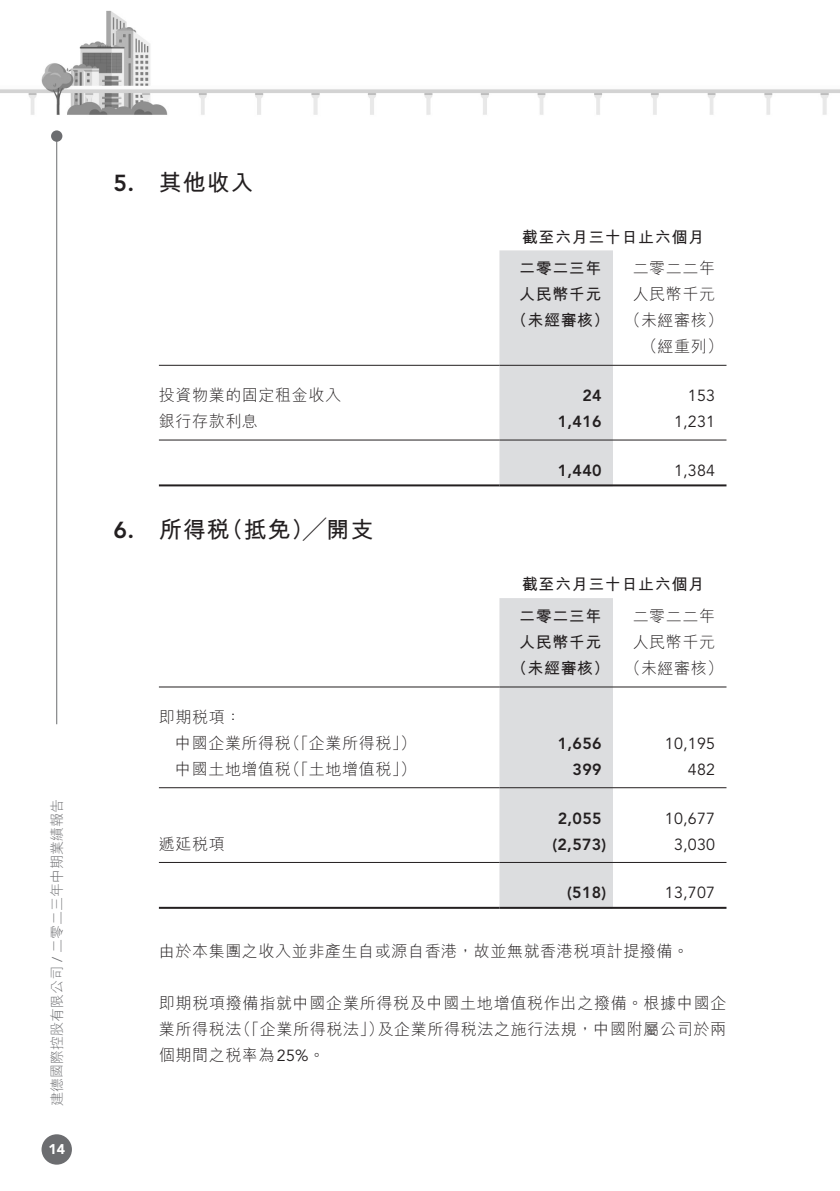
<style>
.page{position:relative;width:840px;height:1191px;background:#fff}
.page>*{position:absolute;margin:0;border:0;box-sizing:border-box;transform-origin:0 0}
._01_H1{font:700 23px "M Hei HK";letter-spacing:.04em;color:#231f20}
._00_txt{font:300 16px/26px "M Hei HK";letter-spacing:.04em;color:#231f20;text-align:justify}
._50_Table_txt{font:300 16px "M Hei HK";letter-spacing:.035em;color:#231f20}
._50_Table_txt-2{font:700 16px "M Hei HK";letter-spacing:.04em;color:#231f20}
._50_Table_txt-3{font:16px "Avenir LT Std";letter-spacing:.015em;color:#231f20}
._50_Table_txt-4{font:800 16px "Avenir LT Std";letter-spacing:.02em;color:#231f20}
.t1{font:300 14px "M Hei HK";color:#6c6d70}
.t2{font:900 14px "Avenir LT Std";color:#fff}
.s1{font-family:"Avenir LT Std";font-weight:400}
.s2{font-family:"Avenir LT Std";font-weight:800}
</style>
<div class="page">
<img style="left:0;top:10px;width:839px;height:1155px">
<div style="left:41px;top:1134px;width:31px;height:30px;background:#6c6d70;border-radius:50%"></div>
<hr style="left:56px;top:135px;width:1px;height:589px;background:#6c6d70">
<div style="left:51px;top:130px;width:11px;height:12px;background:#6c6d70;border-radius:50%"></div>
<div style="left:499px;top:250px;width:113px;height:234px;background:#dcdddf"></div>
<hr style="left:159px;top:365px;width:340px;height:1px;background:#231f20">
<hr style="left:499px;top:365px;width:113px;height:1px;background:#231f20">
<hr style="left:612px;top:365px;width:114px;height:1px;background:#231f20">
<hr style="left:159px;top:439px;width:340px;height:1px;background:#231f20">
<hr style="left:499px;top:439px;width:113px;height:1px;background:#231f20">
<hr style="left:612px;top:439px;width:114px;height:1px;background:#231f20">
<hr style="left:159px;top:484px;width:340px;height:2px;background:#231f20">
<hr style="left:499px;top:484px;width:113px;height:2px;background:#231f20">
<hr style="left:612px;top:484px;width:114px;height:2px;background:#231f20">
<div style="left:499px;top:598px;width:113px;height:308px;background:#dcdddf"></div>
<hr style="left:159px;top:686px;width:340px;height:1px;background:#231f20">
<hr style="left:499px;top:686px;width:113px;height:1px;background:#231f20">
<hr style="left:612px;top:686px;width:114px;height:1px;background:#231f20">
<hr style="left:159px;top:787px;width:340px;height:1px;background:#231f20">
<hr style="left:499px;top:787px;width:113px;height:1px;background:#231f20">
<hr style="left:612px;top:787px;width:114px;height:1px;background:#231f20">
<hr style="left:159px;top:862px;width:340px;height:1px;background:#231f20">
<hr style="left:499px;top:862px;width:113px;height:1px;background:#231f20">
<hr style="left:612px;top:862px;width:114px;height:1px;background:#231f20">
<hr style="left:159px;top:906px;width:340px;height:2px;background:#231f20">
<hr style="left:499px;top:906px;width:113px;height:2px;background:#231f20">
<hr style="left:612px;top:906px;width:114px;height:2px;background:#231f20">
<p class="t1" style="left:50px;top:1105px;width:308px;rotate:-90deg">建德國際控股有限公司 <span class="s1">/</span> 二零二三年中期業績報告</p>
<p class="t2" style="left:48px;top:1140px;width:18px">14</p>
<p class="_01_H1" style="left:113px;top:165px;width:141px"><span class="s2">5.</span> 其他收入</p>
<p class="_50_Table_txt-2" style="left:521px;top:225px;width:184px">截至六月三十日止六個月</p>
<p class="_50_Table_txt-2" style="left:519px;top:257px;width:84px">二零二三年</p>
<p class="_50_Table_txt" style="left:632px;top:260px;width:84px">二零二二年</p>
<p class="_50_Table_txt-2" style="left:519px;top:283px;width:84px">人民幣千元</p>
<p class="_50_Table_txt" style="left:632px;top:286px;width:84px">人民幣千元</p>
<p class="_50_Table_txt-2" style="left:511px;top:309px;width:100px">（未經審核）</p>
<p class="_50_Table_txt" style="left:624px;top:312px;width:100px">（未經審核）</p>
<p class="_50_Table_txt" style="left:641px;top:338px;width:83px">（經重列）</p>
<p class="_50_Table_txt" style="left:159px;top:387px;width:183px">投資物業的固定租金收入</p>
<p class="_50_Table_txt-4" style="left:582px;top:386px;width:21px">24</p>
<p class="_50_Table_txt-3" style="left:687px;top:386px;width:29px">153</p>
<p class="_50_Table_txt" style="left:159px;top:413px;width:100px">銀行存款利息</p>
<p class="_50_Table_txt-4" style="left:557px;top:412px;width:45px">1,416</p>
<p class="_50_Table_txt-3" style="left:673px;top:412px;width:43px">1,231</p>
<p class="_50_Table_txt-4" style="left:557px;top:461px;width:45px">1,440</p>
<p class="_50_Table_txt-3" style="left:673px;top:461px;width:43px">1,384</p>
<p class="_01_H1" style="left:113px;top:513px;width:261px"><span class="s2">6.</span> 所得稅（抵免）╱開支</p>
<p class="_50_Table_txt-2" style="left:521px;top:573px;width:184px">截至六月三十日止六個月</p>
<p class="_50_Table_txt-2" style="left:519px;top:604px;width:84px">二零二三年</p>
<p class="_50_Table_txt" style="left:632px;top:608px;width:84px">二零二二年</p>
<p class="_50_Table_txt-2" style="left:519px;top:630px;width:84px">人民幣千元</p>
<p class="_50_Table_txt" style="left:632px;top:634px;width:84px">人民幣千元</p>
<p class="_50_Table_txt-2" style="left:511px;top:656px;width:100px">（未經審核）</p>
<p class="_50_Table_txt" style="left:624px;top:660px;width:100px">（未經審核）</p>
<p class="_50_Table_txt" style="left:159px;top:708px;width:84px">即期稅項：</p>
<p class="_50_Table_txt" style="left:175px;top:734px;width:242px">中國企業所得稅（「企業所得稅」）</p>
<p class="_50_Table_txt-4" style="left:557px;top:733px;width:45px">1,656</p>
<p class="_50_Table_txt-3" style="left:664px;top:734px;width:52px">10,195</p>
<p class="_50_Table_txt" style="left:175px;top:760px;width:242px">中國土地增值稅（「土地增值稅」）</p>
<p class="_50_Table_txt-4" style="left:572px;top:759px;width:30px">399</p>
<p class="_50_Table_txt-3" style="left:687px;top:760px;width:29px">482</p>
<p class="_50_Table_txt-4" style="left:557px;top:808px;width:45px">2,055</p>
<p class="_50_Table_txt-3" style="left:664px;top:808px;width:52px">10,677</p>
<p class="_50_Table_txt" style="left:159px;top:835px;width:67px">遞延稅項</p>
<p class="_50_Table_txt-4" style="left:552px;top:834px;width:55px">(2,573)</p>
<p class="_50_Table_txt-3" style="left:673px;top:834px;width:43px">3,030</p>
<p class="_50_Table_txt-4" style="left:567px;top:883px;width:41px">(518)</p>
<p class="_50_Table_txt-3" style="left:664px;top:883px;width:52px">13,707</p>
<p class="_00_txt" style="left:159px;top:937px;width:531px">由於本集團之收入並非產生自或源自香港，故並無就香港稅項計提撥備。</p>
<p class="_00_txt" style="left:159px;top:989px;width:568px">即期稅項撥備指就中國企業所得稅及中國土地增值稅作出之撥備。根據中國企業所得稅法（「企業所得稅法」）及企業所得稅法之施行法規，中國附屬公司於兩個期間之稅率為<span class="s1">25%</span>。</p>
</div>
